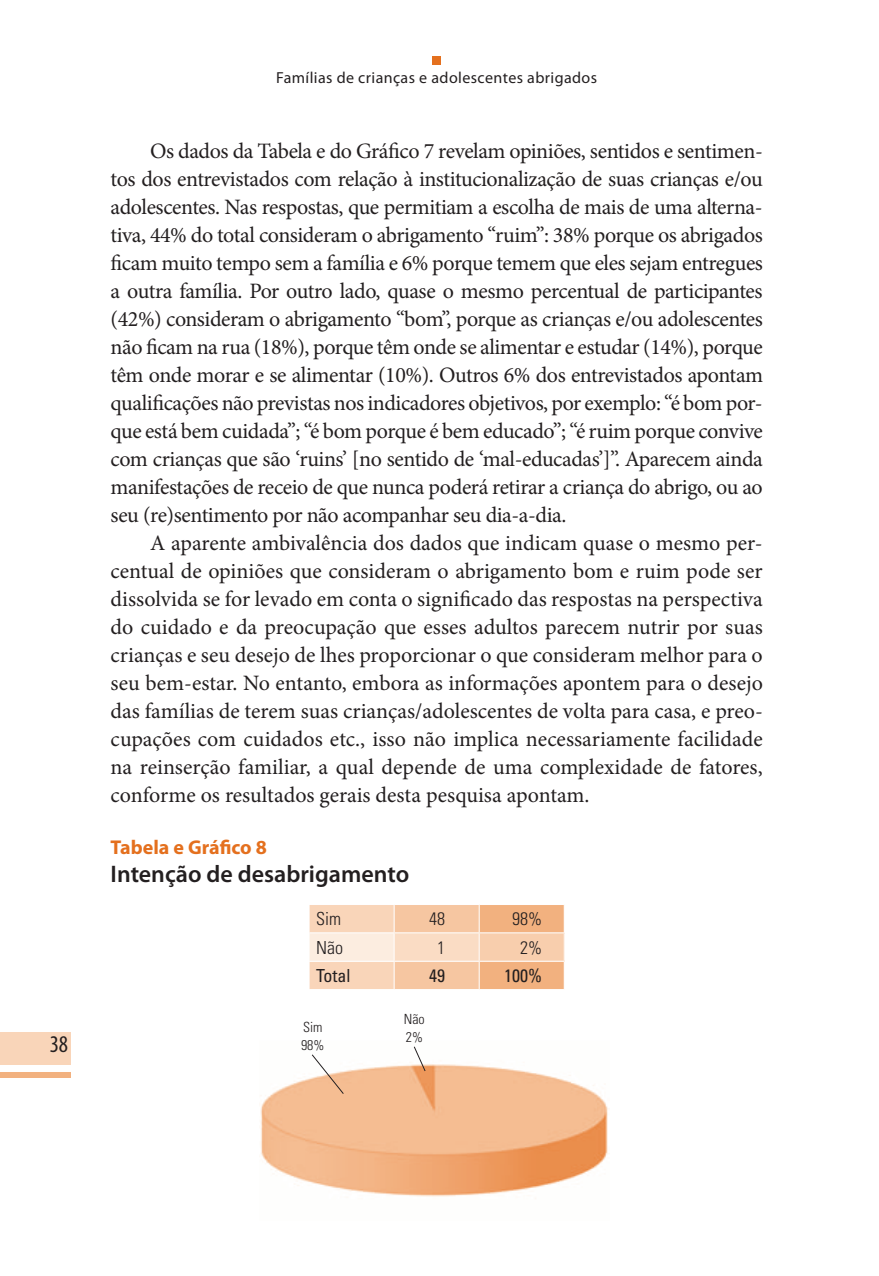
<style>
.page{position:relative;width:879px;height:1276px;background:#fff}
.page>*{position:absolute;margin:0;border:0;box-sizing:border-box;transform-origin:0 0}
.t1{font:600 24px "Myriad Pro";color:#231f20}
.t2{font:condensed 24px "Myriad Pro";color:#231f20}
.t3{font:22px/28px "Minion Pro";letter-spacing:-.015em;color:#231f20;text-align:justify}
.t4{font:700 20px "Myriad Pro";color:#e4701e}
.t5{font:300 condensed 18px "Univers LT Std";color:#231f20}
.t6{font:condensed 18px "Univers LT Std";color:#231f20}
.t7{font:16px "Myriad Pro";letter-spacing:.025em;color:#231f20}
.t8{font:300 condensed 14px/18px "Univers LT Std";color:#231f20}
</style>
<div class="page">
<div style="left:0;top:1072px;width:71px;height:6px;background:#f2b17f"></div>
<div style="left:0;top:1032px;width:71px;height:33px;background:#f9d5b9"></div>
<div style="left:432px;top:57px;width:9px;height:8px;background:#e4701e"></div>
<svg style="left:309px;top:905px;width:256px;height:84px;background:#f7ceae"></svg>
<hr style="left:479px;top:960px;width:86px;height:1px;background:#fff">
<img style="left:260px;top:1064px;width:348px;height:135px">
<svg style="left:413px;top:1046px;width:13px;height:26px"></svg>
<svg style="left:311px;top:1054px;width:34px;height:41px"></svg>
<p class="t2" style="left:50px;top:1035px;width:20px">38</p>
<p class="t7" style="left:276px;top:72px;width:322px">Famílias de crianças e adolescentes abrigados</p>
<p class="t3" style="left:111px;top:138px;width:654px;text-indent:40px">Os dados da Tabela e do Gráfico 7 revelam opiniões, sentidos e sentimen&shy;tos dos entrevistados com relação à institucionalização de suas crianças e/ou adolescentes. Nas respostas, que permitiam a escolha de mais de uma alterna&shy;tiva, 44% do total consideram o abrigamento “ruim”: 38% porque os abrigados ficam muito tempo sem a família e 6% porque temem que eles sejam entregues a outra família. Por outro lado, quase o mesmo percentual de participantes (42%) consideram o abrigamento “bom”, porque as crianças e/ou adolescentes não ficam na rua (18%), porque têm onde se alimentar e estudar (14%), porque têm onde morar e se alimentar (10%). Outros 6% dos entrevistados apontam qualificações não previstas nos indicadores objetivos, por exemplo: “é bom por&shy;que está bem cuidada”; “é bom porque é bem educado”; “é ruim porque convive com crianças que são ‘ruins’ [no sentido de ‘mal-educadas’]”. Aparecem ainda manifestações de receio de que nunca poderá retirar a criança do abrigo, ou ao seu (re)sentimento por não acompanhar seu dia-a-dia.</p>
<p class="t3" style="left:111px;top:530px;width:654px;text-indent:40px">A aparente ambivalência dos dados que indicam quase o mesmo per&shy;centual de opiniões que consideram o abrigamento bom e ruim pode ser dissolvida se for levado em conta o significado das respostas na perspectiva do cuidado e da preocupação que esses adultos parecem nutrir por suas crianças e seu desejo de lhes proporcionar o que consideram melhor para o seu bem-estar. No entanto, embora as informações apontem para o desejo das famílias de terem suas crianças/adolescentes de volta para casa, e preo&shy;cupações com cuidados etc., isso não implica necessariamente facilidade na reinserção familiar, a qual depende de uma complexidade de fatores, conforme os resultados gerais desta pesquisa apontam.</p>
<p class="t4" style="left:111px;top:840px;width:158px">Tabela e Gráfico 8</p>
<p class="t1" style="left:111px;top:865px;width:300px">Intenção de desabrigamento</p>
<p class="t5" style="left:316px;top:912px;width:27px">Sim</p>
<p class="t5" style="left:429px;top:912px;width:17px">48</p>
<p class="t5" style="left:512px;top:912px;width:31px">98%</p>
<p class="t5" style="left:316px;top:940px;width:28px">Não</p>
<p class="t5" style="left:437px;top:940px;width:9px">1</p>
<p class="t5" style="left:520px;top:940px;width:23px">2%</p>
<p class="t6" style="left:316px;top:968px;width:36px">Total</p>
<p class="t6" style="left:429px;top:968px;width:17px">49</p>
<p class="t6" style="left:504px;top:968px;width:39px">100%</p>
<p class="t8" style="left:301px;top:1019px;width:25px">Sim<br>98%</p>
<p class="t8" style="left:404px;top:1011px;width:22px">Não<br>2%</p>
</div>
